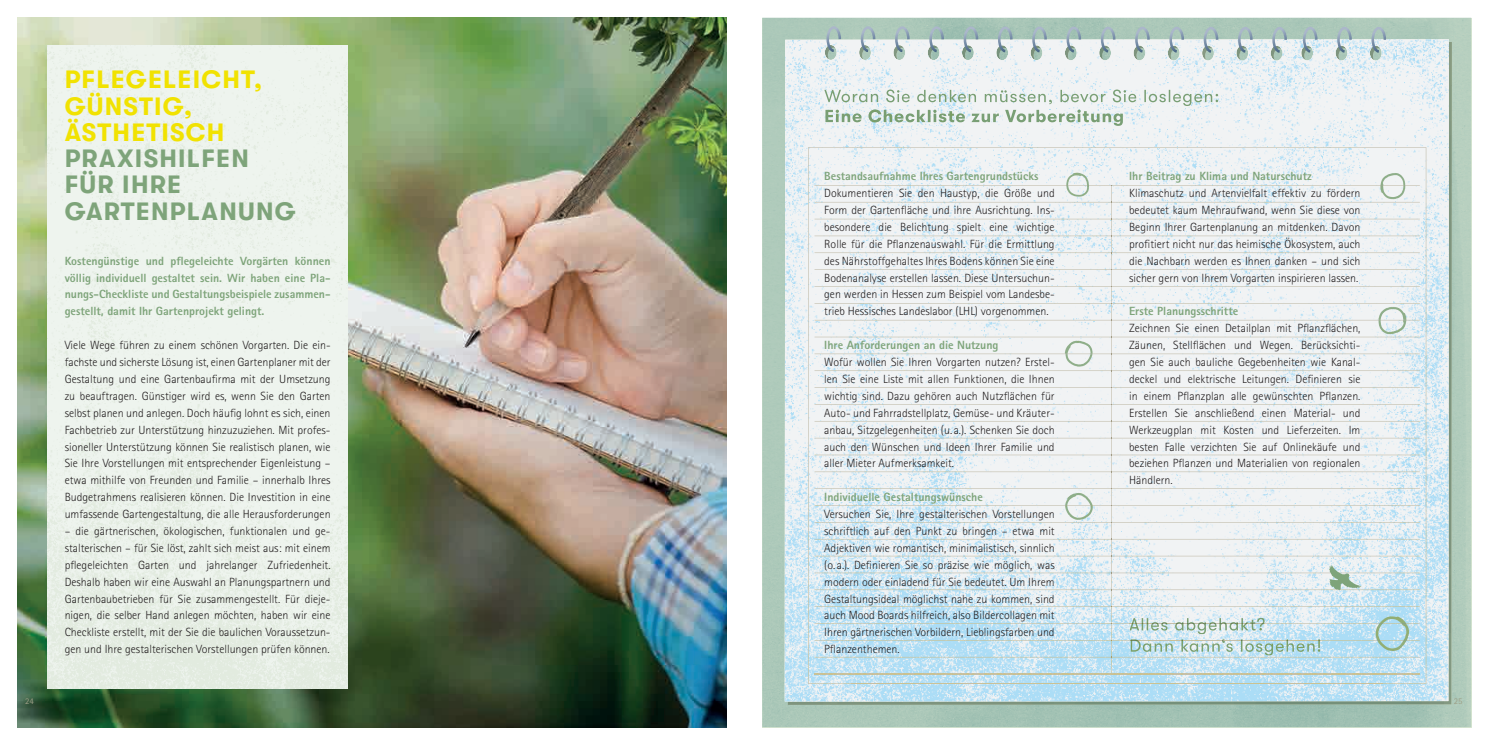
<style>
.page{position:relative;width:1489px;height:745px;background:#fff}
.page>*{position:absolute;margin:0;border:0;box-sizing:border-box;transform-origin:0 0}
.t1{font:700 25px/26.2px "GT Walsheim";letter-spacing:.05em;color:#7ea47a}
.t2{font:700 25px/26.2px "GT Walsheim";letter-spacing:.05em;color:#f1e201}
.t3{font:300 11.88px/16.9px "AT Rotis Sans Serif";color:#231f20;text-align:justify}
.t4{font:800 11.88px/16.9px "AT Rotis Sans Serif";color:#7ea47a;text-align:justify}
.t5{font:8.75px "AT Rotis Sans Serif";color:#9e9f87}
</style>
<div class="page">
<img style="left:762px;top:18px;width:708px;height:708px">
<img style="left:1407px;top:85px;width:44px;height:619px">
<img style="left:787px;top:701px;width:620px;height:3px">
<img style="left:784px;top:39px;width:664px;height:662px">
<svg style="left:825px;top:25px;width:17px;height:28px"></svg>
<svg style="left:859px;top:25px;width:17px;height:28px"></svg>
<svg style="left:893px;top:25px;width:17px;height:28px"></svg>
<svg style="left:928px;top:25px;width:17px;height:28px"></svg>
<svg style="left:962px;top:25px;width:17px;height:29px"></svg>
<svg style="left:996px;top:25px;width:17px;height:29px"></svg>
<svg style="left:1030px;top:25px;width:18px;height:29px"></svg>
<svg style="left:1065px;top:25px;width:17px;height:29px"></svg>
<svg style="left:1099px;top:25px;width:17px;height:29px"></svg>
<svg style="left:1133px;top:25px;width:17px;height:29px"></svg>
<svg style="left:1168px;top:25px;width:17px;height:29px"></svg>
<svg style="left:1202px;top:26px;width:17px;height:28px"></svg>
<svg style="left:1236px;top:26px;width:17px;height:28px"></svg>
<svg style="left:1270px;top:26px;width:18px;height:28px"></svg>
<svg style="left:1301px;top:25px;width:17px;height:29px"></svg>
<svg style="left:1335px;top:26px;width:17px;height:28px"></svg>
<svg style="left:1369px;top:26px;width:18px;height:28px"></svg>
<img style="left:824px;top:89px;width:395px;height:17px">
<img style="left:825px;top:109px;width:297px;height:17px">
<img style="left:808px;top:147px;width:618px;height:45px">
<img style="left:808px;top:191px;width:44px;height:492px">
<img style="left:1381px;top:191px;width:45px;height:492px">
<img style="left:851px;top:682px;width:531px;height:1px">
<img style="left:1129px;top:617px;width:135px;height:17px">
<img style="left:1130px;top:638px;width:190px;height:17px">
<img style="left:814px;top:185px;width:605px;height:1px">
<img style="left:814px;top:202px;width:605px;height:1px">
<img style="left:814px;top:218px;width:605px;height:1px">
<img style="left:814px;top:235px;width:605px;height:1px">
<img style="left:814px;top:252px;width:605px;height:1px">
<img style="left:814px;top:269px;width:605px;height:1px">
<img style="left:814px;top:286px;width:605px;height:1px">
<img style="left:814px;top:303px;width:605px;height:1px">
<img style="left:814px;top:319px;width:605px;height:1px">
<img style="left:814px;top:336px;width:605px;height:1px">
<img style="left:814px;top:353px;width:605px;height:1px">
<img style="left:814px;top:370px;width:605px;height:1px">
<img style="left:814px;top:387px;width:605px;height:1px">
<img style="left:814px;top:404px;width:605px;height:1px">
<img style="left:814px;top:420px;width:605px;height:1px">
<img style="left:814px;top:437px;width:605px;height:1px">
<img style="left:814px;top:454px;width:605px;height:1px">
<img style="left:814px;top:471px;width:605px;height:1px">
<img style="left:814px;top:488px;width:605px;height:1px">
<img style="left:814px;top:505px;width:605px;height:1px">
<img style="left:814px;top:521px;width:605px;height:1px">
<img style="left:814px;top:538px;width:605px;height:1px">
<img style="left:814px;top:555px;width:605px;height:1px">
<img style="left:814px;top:572px;width:605px;height:1px">
<img style="left:814px;top:589px;width:605px;height:1px">
<img style="left:814px;top:606px;width:605px;height:1px">
<img style="left:814px;top:622px;width:605px;height:1px">
<img style="left:1129px;top:622px;width:135px;height:1px">
<img style="left:814px;top:639px;width:605px;height:1px">
<img style="left:1130px;top:639px;width:190px;height:1px">
<img style="left:814px;top:656px;width:605px;height:1px">
<img style="left:814px;top:673px;width:605px;height:1px">
<img style="left:1066px;top:173px;width:15px;height:6px">
<img style="left:1066px;top:179px;width:19px;height:8px">
<img style="left:1064px;top:340px;width:18px;height:13px">
<svg style="left:1065px;top:353px;width:27px;height:1px"></svg>
<img style="left:1065px;top:492px;width:17px;height:13px">
<svg style="left:1065px;top:505px;width:27px;height:1px"></svg>
<img style="left:1069px;top:495px;width:12px;height:20px">
<img style="left:1378px;top:306px;width:14px;height:13px">
<svg style="left:1378px;top:319px;width:28px;height:1px"></svg>
<img style="left:1387px;top:308px;width:13px;height:20px">
<img style="left:1379px;top:616px;width:26px;height:6px">
<svg style="left:1378px;top:622px;width:28px;height:1px"></svg>
<img style="left:1376px;top:639px;width:30px;height:1px">
<img style="left:1377px;top:625px;width:29px;height:7px">
<img style="left:1380px;top:173px;width:14px;height:12px">
<svg style="left:1380px;top:185px;width:25px;height:1px"></svg>
<img style="left:1385px;top:178px;width:11px;height:20px">
<img style="left:1111px;top:186px;width:1px;height:487px">
<svg style="left:1328px;top:564px;width:33px;height:25px"></svg>
<img style="left:18px;top:18px;width:708px;height:708px">
<img style="left:48px;top:45px;width:299px;height:642px">
<p class="t5" style="left:25px;top:695px;width:10px">24</p>
<h1 class="t2" style="left:65px;top:66px;width:199px">PFLEGELEICHT,<br>GÜNSTIG,<br>ÄSTHETISCH</h1>
<h1 class="t1" style="left:65px;top:145px;width:232px">PRAXISHILFEN<br>FÜR IHRE<br>GARTENPLANUNG</h1>
<p class="t4" style="left:65px;top:252px;width:267px">Kostengünstige und pflegeleichte Vorgärten können völlig individuell gestaltet sein. Wir haben eine Pla&shy;nungs-Checkliste und Gestaltungsbeispiele zusammen&shy;gestellt, damit Ihr Gartenprojekt gelingt.</p>
<p class="t3" style="left:65px;top:336px;width:267px">Viele Wege führen zu einem schönen Vorgarten. Die ein&shy;fachste und sicherste Lösung ist, einen Gartenplaner mit der Gestaltung und eine Gartenbaufirma mit der Umsetzung zu beauftragen. Günstiger wird es, wenn Sie den Garten selbst planen und anlegen. Doch häufig lohnt es sich, einen Fachbetrieb zur Unterstützung hinzuzuziehen. Mit profes&shy;sioneller Unterstützung können Sie realistisch planen, wie Sie Ihre Vorstellungen mit entsprechender Eigenleistung – etwa mithilfe von Freunden und Familie – innerhalb Ihres Budgetrahmens realisieren können. Die Investition in eine umfassende Gartengestaltung, die alle Herausforderungen</p>
<p class="t3" style="left:65px;top:522px;width:267px">– die gärtnerischen, ökologischen, funktionalen und ge&shy;stalterischen – für Sie löst, zahlt sich meist aus: mit einem pflegeleichten Garten und jahrelanger Zufriedenheit.<br>Deshalb haben wir eine Auswahl an Planungspartnern und Gartenbaubetrieben für Sie zusammengestellt. Für dieje&shy;nigen, die selber Hand anlegen möchten, haben wir eine Checkliste erstellt, mit der Sie die baulichen Voraussetzun&shy;gen und Ihre gestalterischen Vorstellungen prüfen können.</p>
<p class="t4" style="left:824px;top:167px;width:216px">Bestandsaufnahme Ihres Gartengrundstücks</p>
<p class="t3" style="left:824px;top:184px;width:232px">Dokumentieren Sie den Haustyp, die Größe und Form der Gartenfläche und ihre Ausrichtung. Ins&shy;besondere die Belichtung spielt eine wichtige Rolle für die Pflanzenauswahl. Für die Ermittlung des Nährstoffgehaltes Ihres Bodens können Sie eine Bodenanalyse erstellen lassen. Diese Untersuchun&shy;gen werden in Hessen zum Beispiel vom Landesbe&shy;trieb Hessisches Landeslabor (LHL) vorgenommen.</p>
<p class="t4" style="left:824px;top:336px;width:176px">Ihre Anforderungen an die Nutzung</p>
<p class="t3" style="left:824px;top:353px;width:232px">Wofür wollen Sie Ihren Vorgarten nutzen? Erstel&shy;len Sie eine Liste mit allen Funktionen, die Ihnen wichtig sind. Dazu gehören auch Nutzflächen für Auto- und Fahrradstellplatz, Gemüse- und Kräuter&shy;anbau, Sitzgelegenheiten (u. a.). Schenken Sie doch auch den Wünschen und Ideen Ihrer Familie und aller Mieter Aufmerksamkeit.</p>
<p class="t4" style="left:824px;top:488px;width:160px">Individuelle Gestaltungswünsche</p>
<p class="t3" style="left:824px;top:505px;width:232px">Versuchen Sie, Ihre gestalterischen Vorstellungen schriftlich auf den Punkt zu bringen – etwa mit Adjektiven wie romantisch, minimalistisch, sinnlich (o. a.). Definieren Sie so präzise wie möglich, was modern oder einladend für Sie bedeutet. Um Ihrem Gestaltungsideal möglichst nahe zu kommen, sind auch Mood Boards hilfreich, also Bildercollagen mit Ihren gärtnerischen Vorbildern, Lieblingsfarben und Pflanzenthemen.</p>
<p class="t4" style="left:1129px;top:167px;width:184px">Ihr Beitrag zu Klima und Naturschutz</p>
<p class="t3" style="left:1129px;top:184px;width:233px">Klimaschutz und Artenvielfalt effektiv zu fördern bedeutet kaum Mehraufwand, wenn Sie diese von Beginn Ihrer Gartenplanung an mitdenken. Davon profitiert nicht nur das heimische Ökosystem, auch die Nachbarn werden es Ihnen danken – und sich sicher gern von Ihrem Vorgarten inspirieren lassen.</p>
<p class="t4" style="left:1129px;top:302px;width:111px">Erste Planungsschritte</p>
<p class="t3" style="left:1129px;top:319px;width:233px">Zeichnen Sie einen Detailplan mit Pflanzflächen, Zäunen, Stellflächen und Wegen. Berücksichti&shy;gen Sie auch bauliche Gegebenheiten wie Kanal&shy;deckel und elektrische Leitungen. Definieren sie in einem Pflanzplan alle gewünschten Pflanzen.<br>Erstellen Sie anschließend einen Material- und Werkzeugplan mit Kosten und Lieferzeiten. Im besten Falle verzichten Sie auf Onlinekäufe und beziehen Pflanzen und Materialien von regionalen Händlern.</p>
<p class="t5" style="left:1453px;top:695px;width:10px">25</p>
</div>
